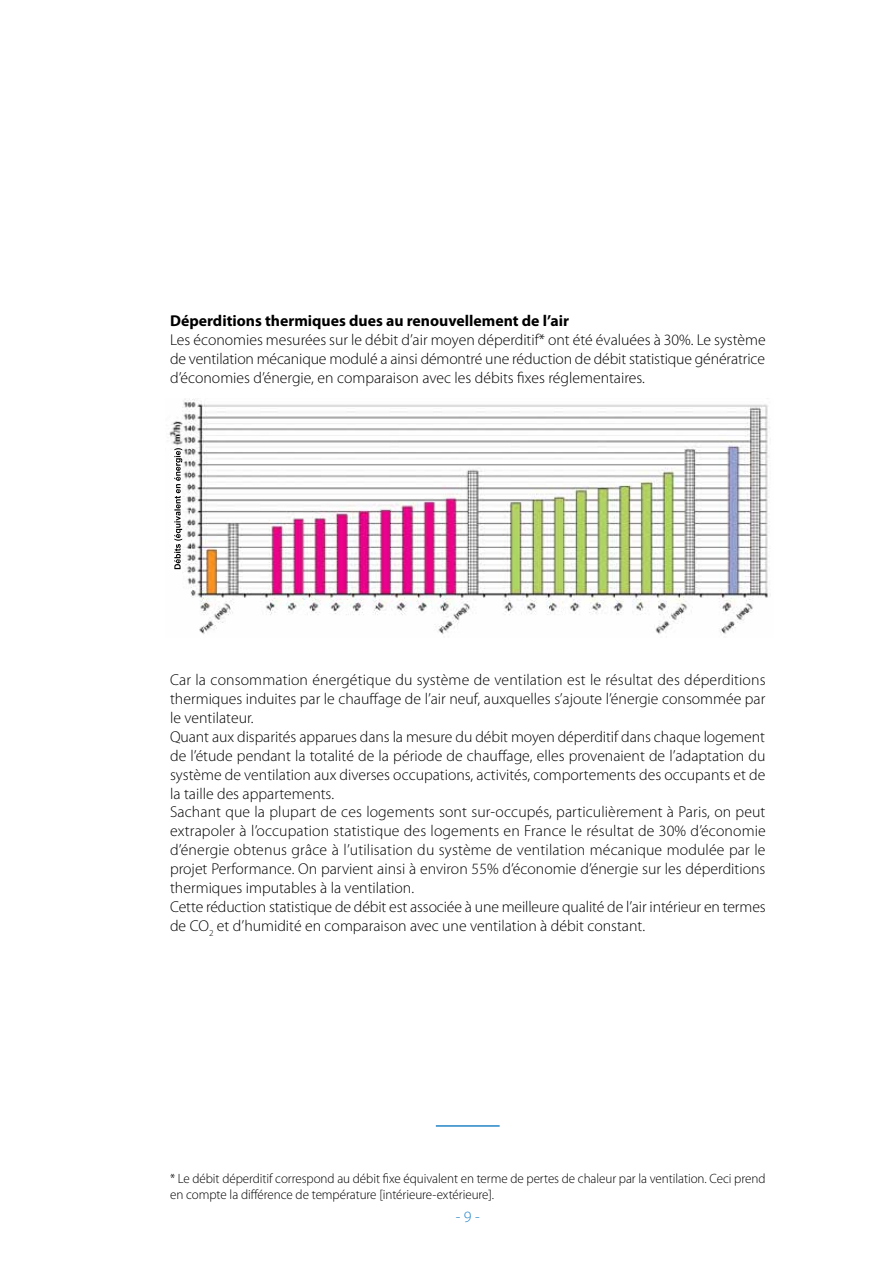
<style>
.page{position:relative;width:893px;height:1263px;background:#fff}
.page>*{position:absolute;margin:0;border:0;box-sizing:border-box;transform-origin:0 0}
.t1{font:300 15.75px/18.9px "Myriad Pro";color:#000;text-align:justify}
.t2{font:700 15.75px "Myriad Pro";color:#000}
.t3{font:300 15.75px "Myriad Pro";color:#2484c6}
.t4{font:300 13.5px/16.2px "Myriad Pro";letter-spacing:-.005em;color:#000}
</style>
<div class="page">
<img style="left:169px;top:399px;width:602px;height:236px">
<img style="left:174px;top:448px;width:8px;height:28px">
<hr style="left:436px;top:1125px;width:64px;height:2px;background:#2484c6">
<p class="t2" style="left:170px;top:312px;width:401px">Déperditions thermiques dues au renouvellement de l’air</p>
<p class="t1" style="left:170px;top:330px;width:597px">Les économies mesurées sur le débit d’air moyen déperditif* ont été évaluées à 30%. Le système de ventilation mécanique modulé a ainsi démontré une réduction de débit statistique génératrice d’économies d’énergie, en comparaison avec les débits fixes réglementaires.</p>
<p class="t1" style="left:170px;top:671px;width:597px;text-align:left">Car la consommation énergétique du système de ventilation est le résultat des déperditions thermiques induites par le chauffage de l’air neuf, auxquelles s’ajoute l’énergie consommée par le ventilateur.<br>Quant aux disparités apparues dans la mesure du débit moyen déperditif dans chaque logement de l’étude pendant la totalité de la période de chauffage, elles provenaient de l’adaptation du système de ventilation aux diverses occupations, activités, comportements des occupants et de la taille des appartements.<br>Sachant que la plupart de ces logements sont sur-occupés, particulièrement à Paris, on peut extrapoler à l’occupation statistique des logements en France le résultat de 30% d’économie d’énergie obtenus grâce à l’utilisation du système de ventilation mécanique modulée par le projet Performance. On parvient ainsi à environ 55% d’économie d’énergie sur les déperditions thermiques imputables à la ventilation.<br>Cette réduction statistique de débit est associée à une meilleure qualité de l’air intérieur en termes de CO<sub>2</sub> et d’humidité en comparaison avec une ventilation à débit constant.</p>
<p class="t4" style="left:170px;top:1170px;width:597px">* Le débit déperditif correspond au débit fixe équivalent en terme de pertes de chaleur par la ventilation. Ceci prend en compte la différence de température [intérieure-extérieure].</p>
<p class="t3" style="left:456px;top:1208px;width:25px">- 9 -</p>
</div>
